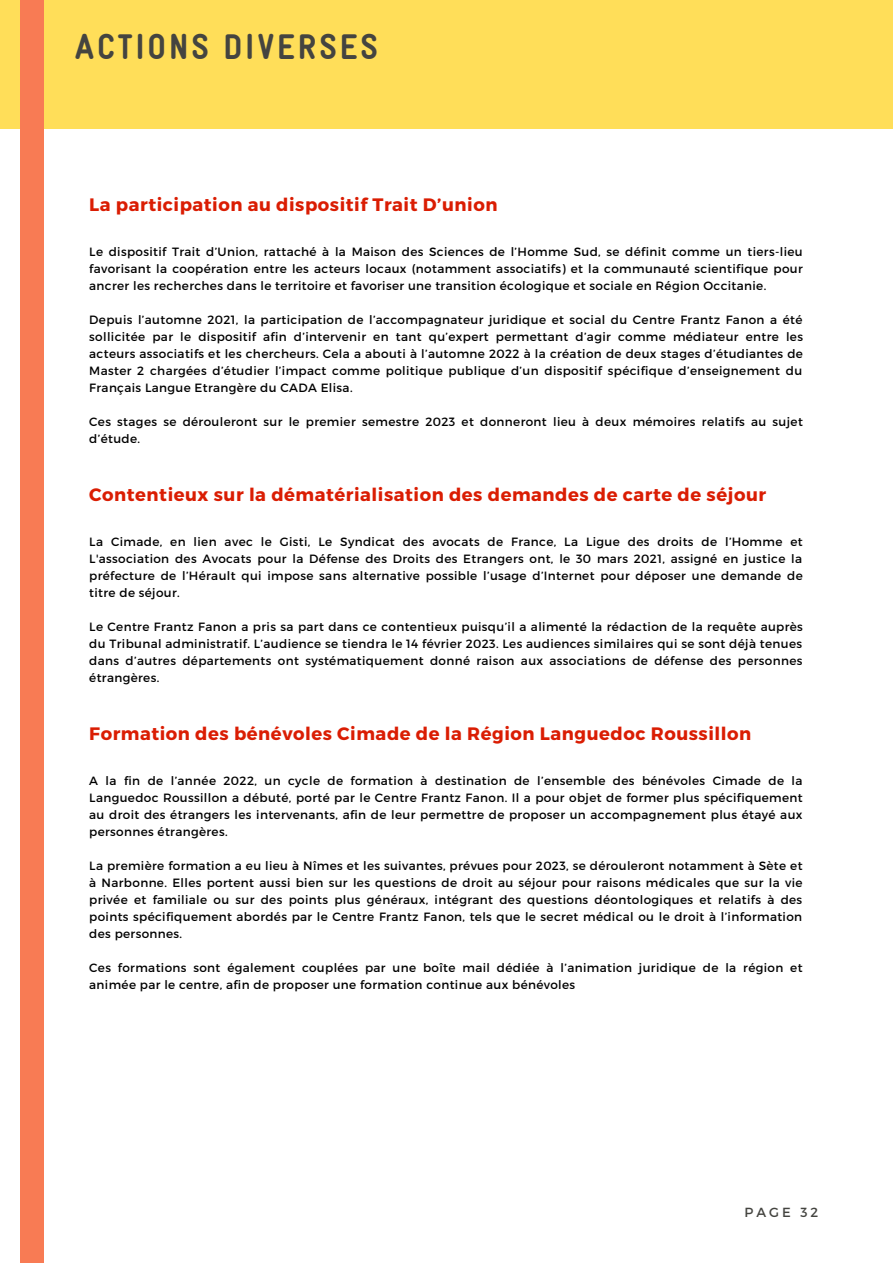
<style>
.page{position:relative;width:893px;height:1264px;background:#fff}
.page>*{position:absolute;margin:0;border:0;box-sizing:border-box;transform-origin:0 0}
.t1{font:900 condensed 35.85px "Gravur";letter-spacing:.08em;color:#444440}
.t2{font:700 18px "Montserrat";letter-spacing:.03em;color:#da1d03}
.t3{font:13.2px "Montserrat";letter-spacing:.23em;color:#444440}
.t4{font:12px/17px "Montserrat";letter-spacing:.03em;color:#000;text-align:justify}
</style>
<div class="page">
<div style="left:0;top:0;width:892px;height:129px;background:#ffde59"></div>
<div style="left:21px;top:0;width:23px;height:1262px;background:#f87b54"></div>
<p class="t1" style="left:75px;top:27px;width:304px">ACTIONS DIVERSES</p>
<p class="t2" style="left:89px;top:193px;width:409px">La participation au dispositif Trait D’union</p>
<p class="t4" style="left:89px;top:243px;width:715px">Le dispositif Trait d’Union, rattaché à la Maison des Sciences de l’Homme Sud, se définit comme un tiers-lieu favorisant la coopération entre les acteurs locaux (notamment associatifs) et la communauté scientifique pour ancrer les recherches dans le territoire et favoriser une transition écologique et sociale en Région Occitanie.</p>
<p class="t4" style="left:89px;top:311px;width:715px">Depuis l’automne 2021, la participation de l’accompagnateur juridique et social du Centre Frantz Fanon a été sollicitée par le dispositif afin d’intervenir en tant qu’expert permettant d’agir comme médiateur entre les acteurs associatifs et les chercheurs. Cela a abouti à l’automne 2022 à la création de deux stages d’étudiantes de Master 2 chargées d’étudier l’impact comme politique publique d’un dispositif spécifique d’enseignement du Français Langue Etrangère du CADA Elisa.</p>
<p class="t4" style="left:89px;top:413px;width:715px">Ces stages se dérouleront sur le premier semestre 2023 et donneront lieu à deux mémoires relatifs au sujet d’étude.</p>
<p class="t2" style="left:89px;top:483px;width:678px">Contentieux sur la dématérialisation des demandes de carte de séjour</p>
<p class="t4" style="left:89px;top:533px;width:715px">La Cimade, en lien avec le Gisti, Le Syndicat des avocats de France, La Ligue des droits de l’Homme et L'association des Avocats pour la Défense des Droits des Etrangers ont, le 30 mars 2021, assigné en justice la préfecture de l’Hérault qui impose sans alternative possible l’usage d’Internet pour déposer une demande de titre de séjour.</p>
<p class="t4" style="left:89px;top:618px;width:715px">Le Centre Frantz Fanon a pris sa part dans ce contentieux puisqu’il a alimenté la rédaction de la requête auprès du Tribunal administratif. L’audience se tiendra le 14 février 2023. Les audiences similaires qui se sont déjà tenues dans d’autres départements ont systématiquement donné raison aux associations de défense des personnes étrangères.</p>
<p class="t2" style="left:89px;top:722px;width:663px">Formation des bénévoles Cimade de la Région Languedoc Roussillon</p>
<p class="t4" style="left:89px;top:771px;width:715px">A la fin de l’année 2022, un cycle de formation à destination de l’ensemble des bénévoles Cimade de la Languedoc Roussillon a débuté, porté par le Centre Frantz Fanon. Il a pour objet de former plus spécifiquement au droit des étrangers les intervenants, afin de leur permettre de proposer un accompagnement plus étayé aux personnes étrangères.</p>
<p class="t4" style="left:89px;top:856px;width:714px">La première formation a eu lieu à Nîmes et les suivantes, prévues pour 2023, se dérouleront notamment à Sète et à Narbonne. Elles portent aussi bien sur les questions de droit au séjour pour raisons médicales que sur la vie privée et familiale ou sur des points plus généraux, intégrant des questions déontologiques et relatifs à des points spécifiquement abordés par le Centre Frantz Fanon, tels que le secret médical ou le droit à l’information des personnes.</p>
<p class="t4" style="left:89px;top:958px;width:714px">Ces formations sont également couplées par une boîte mail dédiée à l’animation juridique de la région et animée par le centre, afin de proposer une formation continue aux bénévoles</p>
<p class="t3" style="left:744px;top:1203px;width:75px">PAGE 32</p>
</div>
